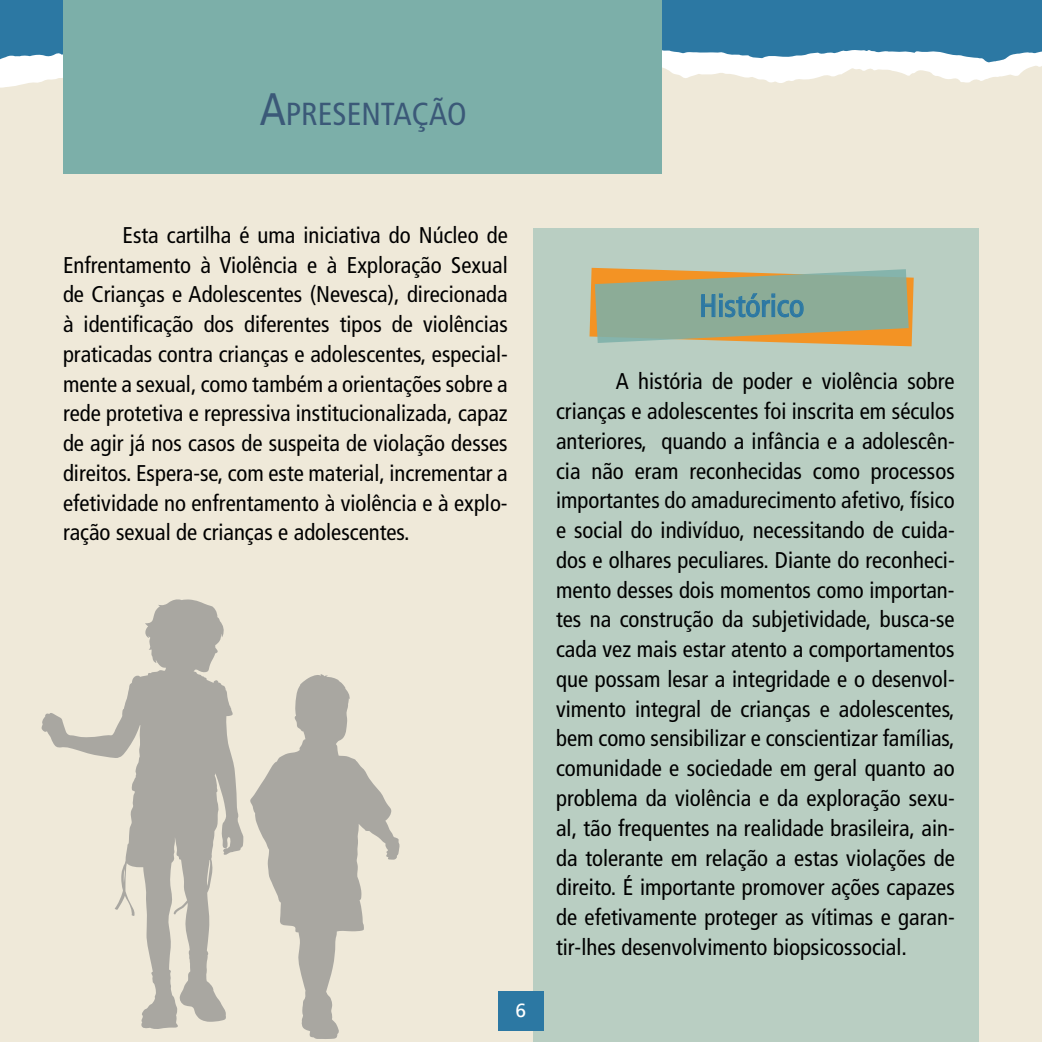
<style>
.page{position:relative;width:1042px;height:1042px;background:#efe9d9}
.page>*{position:absolute;margin:0;border:0;box-sizing:border-box;transform-origin:0 0}
.t1{font:condensed 31.85px "Frutiger LT";color:#3b5978}
.t2{font:condensed 31.5px "Frutiger LT";color:#2c78a3}
.t3{font:condensed 22.75px/29.8px "Frutiger LT";color:#000;text-align:justify}
.t4{font:19.25px "Frutiger LT";color:#fff}
.s1{font-size:45.5px}
</style>
<div class="page">
<div style="left:0;top:0;width:1042px;height:63px;background:#2c78a3"></div>
<svg style="left:0;top:50px;width:1042px;height:38px;fill:#fff"></svg>
<div style="left:63px;top:0;width:599px;height:173px;background:#7cafa9"></div>
<div style="left:533px;top:228px;width:446px;height:814px;background:#b9cec2"></div>
<svg style="left:589px;top:268px;width:325px;height:79px;background:#a0aa88"></svg>
<svg style="left:41px;top:599px;width:203px;height:430px"></svg>
<svg style="left:250px;top:674px;width:150px;height:365px"></svg>
<div style="left:498px;top:991px;width:46px;height:39px;background:#2c78a3"></div>
<h1 class="t1" style="left:260px;top:95px;width:208px"><span class="s1">A</span>PRESENTAÇÃO</h1>
<p class="t3" style="left:63px;top:220px;width:446px;text-indent:60px">Esta cartilha é uma iniciativa do Núcleo de Enfrentamento à Violência e à Exploração Sexual de Crianças e Adolescentes (Nevesca), direcionada à identificação dos diferentes tipos de violências praticadas contra crianças e adolescentes, especial&shy;mente a sexual, como também a orientações sobre a rede protetiva e repressiva institucionalizada, capaz de agir já nos casos de suspeita de violação desses direitos. Espera-se, com este material, incrementar a efetividade no enfrentamento à violência e à explo&shy;ração sexual de crianças e adolescentes.</p>
<p class="t4" style="left:516px;top:999px;width:12px">6</p>
<h2 class="t2" style="left:699px;top:287px;width:106px">Histórico</h2>
<p class="t3" style="left:556px;top:367px;width:400px;text-indent:60px">A história de poder e violência sobre crianças e adolescentes foi inscrita em séculos anteriores, quando a infância e a adolescên&shy;cia não eram reconhecidas como processos importantes do amadurecimento afetivo, físico e social do indivíduo, necessitando de cuida&shy;dos e olhares peculiares. Diante do reconheci&shy;mento desses dois momentos como importan&shy;tes na construção da subjetividade, busca-se cada vez mais estar atento a comportamentos que possam lesar a integridade e o desenvol&shy;vimento integral de crianças e adolescentes, bem como sensibilizar e conscientizar famílias, comunidade e sociedade em geral quanto ao problema da violência e da exploração sexu&shy;al, tão frequentes na realidade brasileira, ain&shy;da tolerante em relação a estas violações de direito. É importante promover ações capazes de efetivamente proteger as vítimas e garan&shy;tir-lhes desenvolvimento biopsicossocial.</p>
</div>
